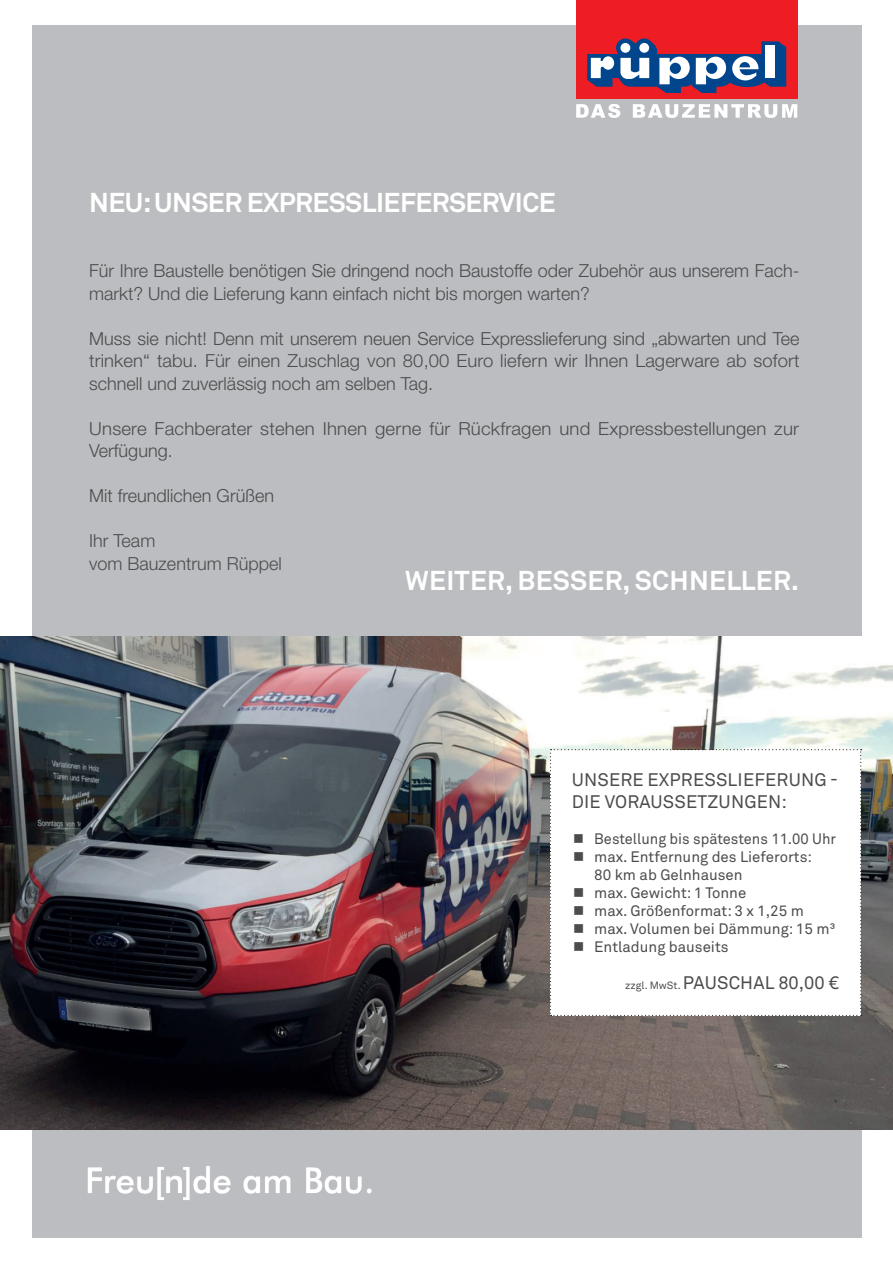
<style>
.page{position:relative;width:893px;height:1263px;background:#fff}
.page>*{position:absolute;margin:0;border:0;box-sizing:border-box;transform-origin:0 0}
.t1{font:700 27px "Akkurat Std";letter-spacing:-.02em;color:#fff}
.t2{font:700 27px "Akkurat Std";letter-spacing:.01em;color:#fff}
.t3{font:300 18px/22.5px "Helvetica Neue LT Std";color:#4b4c4d}
.t4{font:18px/22.5px "Akkurat Std";letter-spacing:.01em;color:#4b4c4d}
.t5{font:15px/18px "Akkurat Std";color:#4b4c4d}
.s1{font-size:10.5px}
</style>
<div class="page">
<div style="left:32px;top:26px;width:829px;height:1212px;background:#bcbdc0"></div>
<div style="left:576px;top:0;width:221px;height:99px;background:#ee1d23"></div>
<svg style="left:587px;top:38px;width:199px;height:55px"></svg>
<svg style="left:576px;top:104px;width:221px;height:14px"></svg>
<img style="left:0;top:637px;width:893px;height:493px">
<img style="left:87px;top:1166px;width:285px;height:34px">
<div style="left:550px;top:749px;width:312px;height:267px;background:#fff"></div>
<h1 class="t1" style="left:89px;top:185px;width:468px">NEU: UNSER EXPRESSLIEFERSERVICE</h1>
<p class="t3" style="left:89px;top:259px;width:712px">Für Ihre Baustelle benötigen Sie dringend noch Baustoffe oder Zubehör aus unserem Fach&shy;markt? Und die Lieferung kann einfach nicht bis morgen warten?</p>
<p class="t3" style="left:89px;top:327px;width:712px;text-align:justify">Muss sie nicht! Denn mit unserem neuen Service Expresslieferung sind „abwarten und Tee trinken“ tabu. Für einen Zuschlag von 80,00 Euro liefern wir Ihnen Lagerware ab sofort schnell und zuverlässig noch am selben Tag.</p>
<p class="t3" style="left:89px;top:417px;width:711px">Unsere Fachberater stehen Ihnen gerne für Rückfragen und Expressbestellungen zur<br>Verfügung.</p>
<p class="t3" style="left:89px;top:484px;width:186px">Mit freundlichen Grüßen</p>
<p class="t3" style="left:89px;top:529px;width:194px">Ihr Team<br>vom Bauzentrum Rüppel</p>
<h1 class="t2" style="left:405px;top:564px;width:395px">WEITER, BESSER, SCHNELLER.</h1>
<p class="t4" style="left:572px;top:768px;width:268px">UNSERE EXPRESSLIEFERUNG -<br>DIE VORAUSSETZUNGEN:</p>
<p class="t5" style="left:594px;top:830px;width:243px">Bestellung bis spätestens 11.00 Uhr max. Entfernung des Lieferorts:<br>80 km ab Gelnhausen<br>max. Gewicht: 1 Tonne<br>max. Größenformat: 3 x 1,25 m max. Volumen bei Dämmung: 15 m³<br>Entladung bauseits</p>
<p class="t4" style="left:625px;top:971px;width:215px"><span class="s1">zzgl. MwSt.</span> PAUSCHAL 80,00 €</p>
</div>
